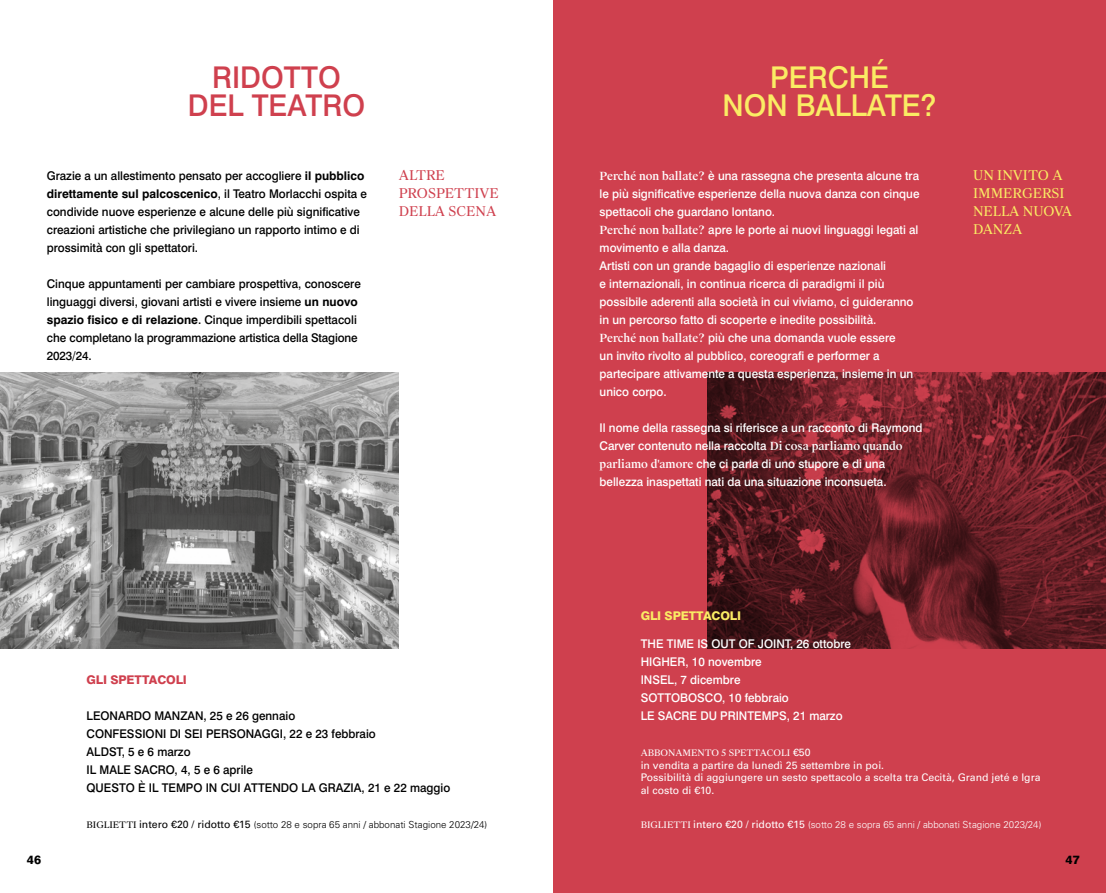
<style>
.page{position:relative;width:1106px;height:893px;background:#fff}
.page>*{position:absolute;margin:0;border:0;box-sizing:border-box;transform-origin:0 0}
.t1{font:500 30px/28px "Swiss 721";color:#faec64;text-align:center}
.t2{font:500 30px/28px "Swiss 721";color:#cf404e;text-align:center}
.t3{font:13.5px/18px "Suisse Works";color:#faec64}
.t4{font:13.5px/18px "Suisse Works";color:#cf404e}
.t5{font:500 12px/18px "Swiss 721";color:#fff}
.t6{font:500 12px/18px "Swiss 721";color:#000}
.t7{font:800 12px "Swiss 721";letter-spacing:-.01em;color:#cf404e}
.t8{font:800 12px "Swiss 721";letter-spacing:-.01em;color:#faec64}
.t9{font:800 12px "Swiss 721";color:#000}
.t10{font:10.5px/12.6px "Univers LT Std";color:#fff}
.t11{font:300 9.75px "Univers LT Std";color:#000}
.t12{font:300 9.75px "Univers LT Std";color:#fff}
.t13{font:9px "Suisse Works";color:#fff}
.s1{font-weight:700}
.s2{font-family:"Suisse Works";font-weight:400;font-size:9px}
.s3{font-weight:400;font-size:10.5px}
.s4{font-family:"Suisse Works";font-size:11.25px}
.s5{font-family:"Univers LT Std";font-size:10.5px}
</style>
<div class="page">
<img style="left:0;top:372px;width:399px;height:276px">
<div style="left:553px;top:0;width:553px;height:893px;background:#cf404e"></div>
<img style="left:707px;top:372px;width:399px;height:276px">
<h1 class="t2" style="left:188px;top:63px;width:179px">RIDOTTO<br>DEL TEATRO</h1>
<p class="t6" style="left:47px;top:167px;width:321px">Grazie a un allestimento pensato per accogliere <span class="s1">il pubblico direttamente sul palcoscenico</span>, il Teatro Morlacchi ospita e condivide nuove esperienze e alcune delle più significative creazioni artistiche che privilegiano un rapporto intimo e di prossimità con gli spettatori.</p>
<p class="t6" style="left:47px;top:275px;width:315px">Cinque appuntamenti per cambiare prospettiva, conoscere linguaggi diversi, giovani artisti e vivere insieme <span class="s1">un nuovo spazio fisico e di relazione</span>. Cinque imperdibili spettacoli che completano la programmazione artistica della Stagione 2023/24.</p>
<p class="t4" style="left:399px;top:167px;width:102px">ALTRE<br>PROSPETTIVE<br>DELLA SCENA</p>
<p class="t7" style="left:87px;top:672px;width:102px">GLI SPETTACOLI</p>
<p class="t6" style="left:87px;top:707px;width:365px">LEONARDO MANZAN, 25 e 26 gennaio<br>CONFESSIONI DI SEI PERSONAGGI, 22 e 23 febbraio<br>ALDST, 5 e 6 marzo<br>IL MALE SACRO, 4, 5 e 6 aprile<br>QUESTO È IL TEMPO IN CUI ATTENDO LA GRAZIA, 21 e 22 maggio</p>
<p class="t11" style="left:87px;top:819px;width:402px"><span class="s2">BIGLIETTI</span> <span class="s3">intero €20 / ridotto €15</span> (sotto 28 e sopra 65 anni / abbonati Stagione 2023/24)</p>
<h1 class="t1" style="left:722px;top:63px;width:215px">PERCHÉ<br>NON BALLATE?</h1>
<p class="t5" style="left:599px;top:167px;width:321px"><span class="s4">Perché non ballate?</span> è una rassegna che presenta alcune tra le più significative esperienze della nuova danza con cinque spettacoli che guardano lontano.<br><span class="s4">Perché non ballate?</span> apre le porte ai nuovi linguaggi legati al movimento e alla danza.<br>Artisti con un grande bagaglio di esperienze nazionali<br>e internazionali, in continua ricerca di paradigmi il più possibile aderenti alla società in cui viviamo, ci guideranno in un percorso fatto di scoperte e inedite possibilità.<br><span class="s4">Perché non ballate?</span> più che una domanda vuole essere<br>un invito rivolto al pubblico, coreografi e performer a partecipare attivamente a questa esperienza, insieme in un unico corpo.</p>
<p class="t5" style="left:599px;top:419px;width:324px">Il nome della rassegna si riferisce a un racconto di Raymond Carver contenuto nella raccolta <span class="s4">Di cosa parliamo quando parliamo d'amore</span> che ci parla di uno stupore e di una bellezza inaspettati nati da una situazione inconsueta.</p>
<p class="t3" style="left:973px;top:167px;width:101px">UN INVITO A<br>IMMERGERSI<br>NELLA NUOVA<br>DANZA</p>
<p class="t8" style="left:640px;top:609px;width:102px">GLI SPETTACOLI</p>
<p class="t5" style="left:640px;top:635px;width:212px">THE TIME IS OUT OF JOINT, 26 ottobre<br>HIGHER, 10 novembre<br>INSEL, 7 dicembre<br>SOTTOBOSCO, 10 febbraio<br>LE SACRE DU PRINTEMPS, 21 marzo</p>
<p class="t13" style="left:640px;top:747px;width:171px">ABBONAMENTO 5 SPETTACOLI <span class="s5">€50</span></p>
<p class="t10" style="left:640px;top:759px;width:401px">in vendita a partire da lunedì 25 settembre in poi.<br>Possibilità di aggiungere un sesto spettacolo a scelta tra Cecità, Grand jeté e Igra al costo di €10.</p>
<p class="t12" style="left:640px;top:819px;width:402px"><span class="s2">BIGLIETTI</span> <span class="s3">intero €20 / ridotto €15</span> (sotto 28 e sopra 65 anni / abbonati Stagione 2023/24)</p>
<p class="t9" style="left:27px;top:852px;width:16px">46</p>
<p class="t9" style="left:1065px;top:852px;width:16px">47</p>
</div>
